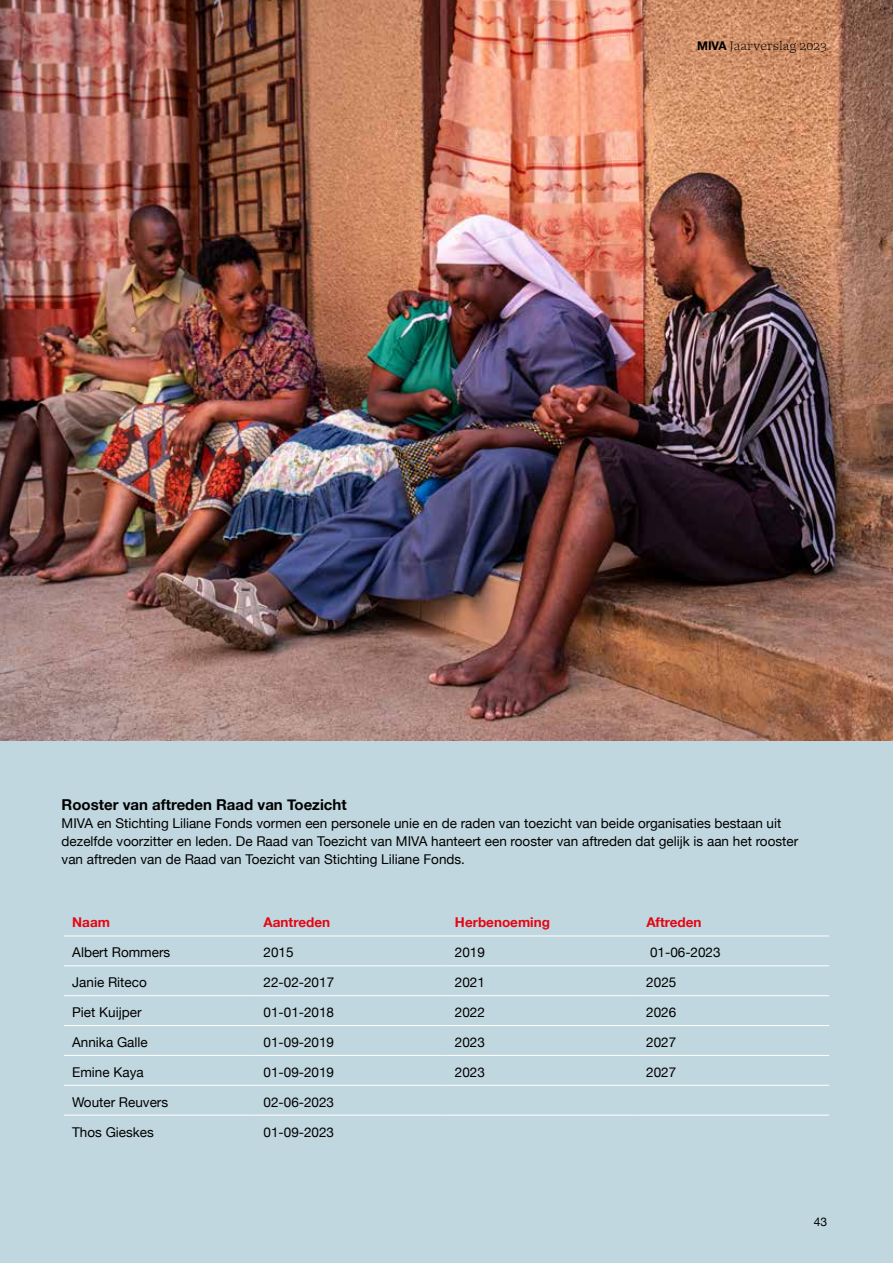
<style>
.page{position:relative;width:893px;height:1263px;background:#c1d7df}
.page>*{position:absolute;margin:0;border:0;box-sizing:border-box;transform-origin:0 0}
.t1{font:700 15px "Helvetica Neue";color:#000}
.t2{font:13.5px/18px "Helvetica Neue";color:#000}
.t3{font:700 13.5px "Helvetica Neue";color:#e30613}
.t4{font:200 12px "Molto";color:#000}
.t5{font:12px "Helvetica Neue";color:#000}
.s1{font-family:"Helvetica Neue";font-weight:700}
</style>
<div class="page">
<img style="left:0;top:0;width:893px;height:741px">
<hr style="left:64px;top:935px;width:191px;height:1px;background:#fff">
<hr style="left:255px;top:935px;width:191px;height:1px;background:#fff">
<hr style="left:446px;top:935px;width:192px;height:1px;background:#fff">
<hr style="left:638px;top:935px;width:191px;height:1px;background:#fff">
<hr style="left:64px;top:965px;width:191px;height:1px;background:#fff">
<hr style="left:255px;top:965px;width:191px;height:1px;background:#fff">
<hr style="left:446px;top:965px;width:192px;height:1px;background:#fff">
<hr style="left:638px;top:965px;width:191px;height:1px;background:#fff">
<hr style="left:64px;top:995px;width:191px;height:1px;background:#fff">
<hr style="left:255px;top:995px;width:191px;height:1px;background:#fff">
<hr style="left:446px;top:995px;width:192px;height:1px;background:#fff">
<hr style="left:638px;top:995px;width:191px;height:1px;background:#fff">
<hr style="left:64px;top:1025px;width:191px;height:1px;background:#fff">
<hr style="left:255px;top:1025px;width:191px;height:1px;background:#fff">
<hr style="left:446px;top:1025px;width:192px;height:1px;background:#fff">
<hr style="left:638px;top:1025px;width:191px;height:1px;background:#fff">
<hr style="left:64px;top:1055px;width:191px;height:1px;background:#fff">
<hr style="left:255px;top:1055px;width:191px;height:1px;background:#fff">
<hr style="left:446px;top:1055px;width:192px;height:1px;background:#fff">
<hr style="left:638px;top:1055px;width:191px;height:1px;background:#fff">
<hr style="left:64px;top:1085px;width:191px;height:1px;background:#fff">
<hr style="left:255px;top:1085px;width:191px;height:1px;background:#fff">
<hr style="left:446px;top:1085px;width:192px;height:1px;background:#fff">
<hr style="left:638px;top:1085px;width:191px;height:1px;background:#fff">
<hr style="left:64px;top:1115px;width:191px;height:1px;background:#fff">
<hr style="left:255px;top:1115px;width:191px;height:1px;background:#fff">
<hr style="left:446px;top:1115px;width:192px;height:1px;background:#fff">
<hr style="left:638px;top:1115px;width:191px;height:1px;background:#fff">
<p class="t4" style="left:697px;top:39px;width:131px"><span class="s1">MIVA</span> Jaarverslag 2023</p>
<p class="t1" style="left:62px;top:793px;width:287px">Rooster van aftreden Raad van Toezicht</p>
<p class="t2" style="left:62px;top:815px;width:738px">MIVA en Stichting Liliane Fonds vormen een personele unie en de raden van toezicht van beide organisaties bestaan uit dezelfde voorzitter en leden. De Raad van Toezicht van MIVA hanteert een rooster van aftreden dat gelijk is aan het rooster van aftreden van de Raad van Toezicht van Stichting Liliane Fonds.</p>
<p class="t3" style="left:72px;top:912px;width:39px">Naam</p>
<p class="t3" style="left:264px;top:912px;width:68px">Aantreden</p>
<p class="t3" style="left:455px;top:912px;width:96px">Herbenoeming</p>
<p class="t3" style="left:646px;top:912px;width:57px">Aftreden</p>
<p class="t2" style="left:72px;top:944px;width:100px">Albert Rommers</p>
<p class="t2" style="left:264px;top:944px;width:32px">2015</p>
<p class="t2" style="left:455px;top:944px;width:32px">2019</p>
<p class="t2" style="left:650px;top:944px;width:72px">01-06-2023</p>
<p class="t2" style="left:72px;top:974px;width:76px">Janie Riteco</p>
<p class="t2" style="left:264px;top:974px;width:72px">22-02-2017</p>
<p class="t2" style="left:455px;top:974px;width:32px">2021</p>
<p class="t2" style="left:646px;top:974px;width:32px">2025</p>
<p class="t2" style="left:72px;top:1004px;width:71px">Piet Kuijper</p>
<p class="t2" style="left:264px;top:1004px;width:72px">01-01-2018</p>
<p class="t2" style="left:455px;top:1004px;width:32px">2022</p>
<p class="t2" style="left:646px;top:1004px;width:32px">2026</p>
<p class="t2" style="left:72px;top:1034px;width:77px">Annika Galle</p>
<p class="t2" style="left:264px;top:1034px;width:72px">01-09-2019</p>
<p class="t2" style="left:455px;top:1034px;width:32px">2023</p>
<p class="t2" style="left:646px;top:1034px;width:32px">2027</p>
<p class="t2" style="left:72px;top:1064px;width:73px">Emine Kaya</p>
<p class="t2" style="left:264px;top:1064px;width:72px">01-09-2019</p>
<p class="t2" style="left:455px;top:1064px;width:32px">2023</p>
<p class="t2" style="left:646px;top:1064px;width:32px">2027</p>
<p class="t2" style="left:72px;top:1093px;width:97px">Wouter Reuvers</p>
<p class="t2" style="left:264px;top:1093px;width:72px">02-06-2023</p>
<p class="t2" style="left:72px;top:1123px;width:83px">Thos Gieskes</p>
<p class="t2" style="left:264px;top:1123px;width:72px">01-09-2023</p>
<p class="t5" style="left:814px;top:1213px;width:15px">43</p>
</div>
